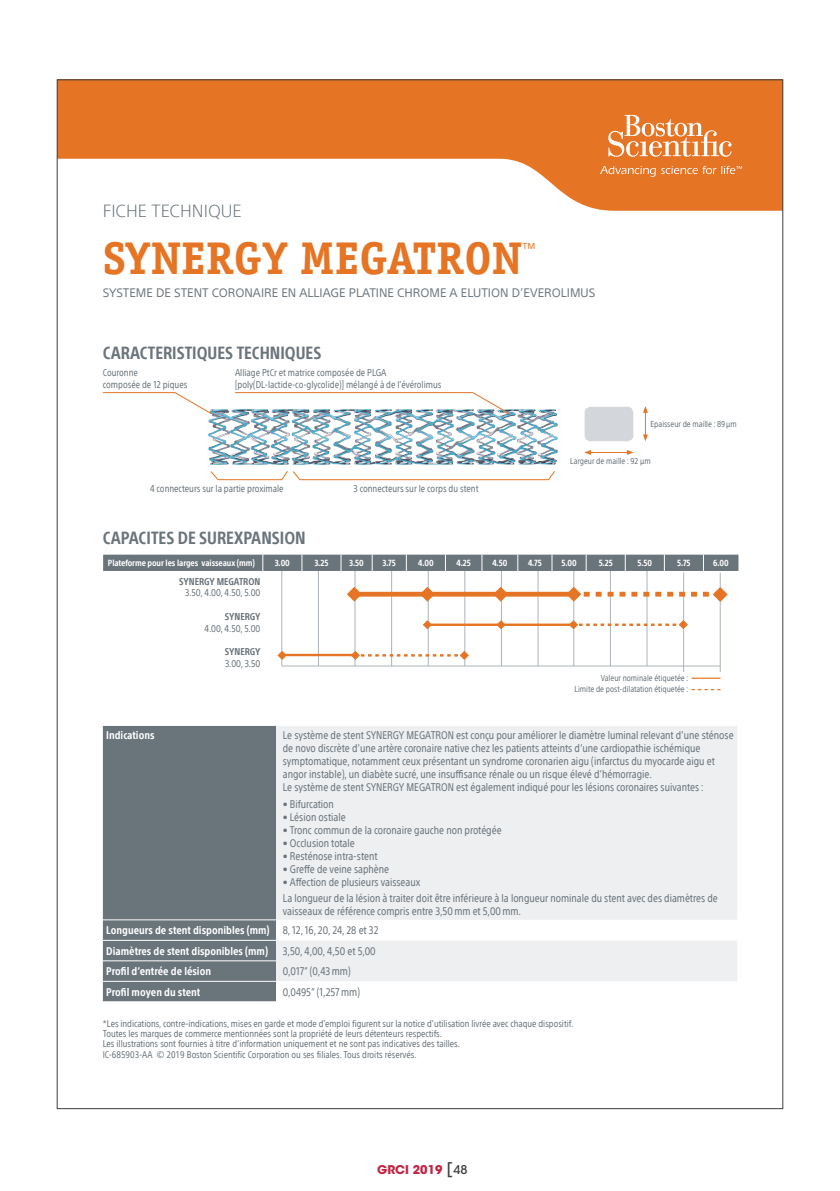
<style>
.page{position:relative;width:840px;height:1191px;background:#fff}
.page>*{position:absolute;margin:0;border:0;box-sizing:border-box;transform-origin:0 0}
.t1{font:700 46px "Officina Serif";color:#e57525}
.t2{font:700 condensed 17.2px "SST";color:#6a747b}
.t3{font:300 17.2px "SST";color:#6a747b}
.t4{font:12px "SST";color:#6a747b}
.t5{font:700 12px "ITC Avant Garde Std";color:#c32544}
.t6{font:condensed 10.8px/13px "SST";color:#6a747b}
.t7{font:700 condensed 10.8px "SST";color:#fff}
.t8{font:condensed 9.6px/11.6px "SST";color:#6a747b}
.t9{font:condensed 9.4px/10.4px "SST";color:#6a747b}
.t10{font:700 condensed 8.6px "SST";letter-spacing:-.01em;color:#fff}
.t11{font:condensed 8.4px/11.4px "SST";color:#6a747b;text-align:right}
.t12{font:8.4px "Univers";color:#e57525}
.s1{font-weight:700}
.s2{font-weight:700;color:#fff}
.s3{font-weight:500;font-size:16px;color:#3e3e3f}
.s4{font-weight:500;color:#3e3e3f}
</style>
<div class="page">
<svg style="left:59px;top:81px;width:721px;height:130px;fill:#e57525"></svg>
<svg style="left:608px;top:115px;width:123px;height:42px;background:#eb975b"></svg>
<svg style="left:599px;top:166px;width:142px;height:11px;background:#e98e4c"></svg>
<div style="left:103px;top:726px;width:173px;height:275px;background:#6a747b"></div>
<div style="left:276px;top:726px;width:460px;height:194px;background:#edeff1"></div>
<div style="left:276px;top:941px;width:460px;height:40px;background:#edeff1"></div>
<hr style="left:103px;top:919px;width:173px;height:1px;background:#fff">
<hr style="left:103px;top:940px;width:173px;height:1px;background:#fff">
<hr style="left:103px;top:960px;width:173px;height:1px;background:#fff">
<hr style="left:103px;top:981px;width:173px;height:1px;background:#fff">
<img style="left:208px;top:409px;width:349px;height:56px">
<svg style="left:102px;top:392px;width:109px;height:22px"></svg>
<svg style="left:234px;top:392px;width:275px;height:22px"></svg>
<svg style="left:210px;top:471px;width:345px;height:9px"></svg>
<div style="left:584px;top:407px;width:49px;height:34px;background:#d3d7db;border-radius:6px"></div>
<svg style="left:643px;top:406px;width:4px;height:35px"></svg>
<hr style="left:588px;top:452px;width:40px;height:1px;background:#e57525">
<svg style="left:584px;top:450px;width:6px;height:5px"></svg>
<svg style="left:626px;top:450px;width:7px;height:5px"></svg>
<hr style="left:691px;top:677px;width:29px;height:2px;background:#e57525">
<svg style="left:691px;top:689px;width:29px;height:1px"></svg>
<hr style="left:281px;top:566px;width:1px;height:100px;background:#adb4ba">
<hr style="left:318px;top:566px;width:1px;height:100px;background:#adb4ba">
<hr style="left:354px;top:566px;width:1px;height:100px;background:#adb4ba">
<hr style="left:391px;top:566px;width:1px;height:100px;background:#adb4ba">
<hr style="left:427px;top:566px;width:1px;height:100px;background:#adb4ba">
<hr style="left:464px;top:566px;width:1px;height:100px;background:#adb4ba">
<hr style="left:501px;top:566px;width:1px;height:100px;background:#adb4ba">
<hr style="left:537px;top:566px;width:1px;height:100px;background:#adb4ba">
<hr style="left:573px;top:566px;width:1px;height:100px;background:#adb4ba">
<hr style="left:609px;top:566px;width:1px;height:100px;background:#adb4ba">
<hr style="left:646px;top:566px;width:1px;height:100px;background:#adb4ba">
<hr style="left:683px;top:572px;width:1px;height:100px;background:#adb4ba">
<hr style="left:719px;top:572px;width:1px;height:100px;background:#adb4ba">
<svg style="left:347px;top:587px;width:14px;height:14px"></svg>
<svg style="left:419px;top:587px;width:15px;height:14px"></svg>
<svg style="left:493px;top:587px;width:15px;height:14px"></svg>
<svg style="left:103px;top:554px;width:635px;height:17px;background:#727c82"></svg>
<svg style="left:277px;top:651px;width:9px;height:9px"></svg>
<svg style="left:497px;top:620px;width:8px;height:9px"></svg>
<svg style="left:422px;top:620px;width:9px;height:9px"></svg>
<hr style="left:355px;top:592px;width:216px;height:4px;background:#e57525">
<svg style="left:566px;top:587px;width:161px;height:15px"></svg>
<svg style="left:570px;top:620px;width:117px;height:9px"></svg>
<hr style="left:426px;top:623px;width:145px;height:3px;background:#e57525">
<hr style="left:279px;top:654px;width:76px;height:2px;background:#e57525">
<svg style="left:350px;top:651px;width:118px;height:9px"></svg>
<hr style="left:281px;top:665px;width:438px;height:1px;background:#adb4ba">
<p class="t3" style="left:103px;top:201px;width:140px">FICHE TECHNIQUE</p>
<p class="t1" style="left:103px;top:230px;width:421px">SYNERGY MEGATRON</p>
<p class="t12" style="left:522px;top:241px;width:14px">TM</p>
<p class="t4" style="left:103px;top:285px;width:493px">SYSTEME DE STENT CORONAIRE EN ALLIAGE PLATINE CHROME A ELUTION D’EVEROLIMUS</p>
<p class="t2" style="left:103px;top:342px;width:220px">CARACTERISTIQUES TECHNIQUES</p>
<p class="t8" style="left:103px;top:367px;width:86px">Couronne<br>composée de 12 piques</p>
<p class="t8" style="left:235px;top:367px;width:208px">Alliage PtCr et matrice composée de PLGA [poly(DL-lactide-co-glycolide)] mélangé à de l’évérolimus</p>
<p class="t8" style="left:150px;top:483px;width:135px">4 connecteurs sur la partie proximale</p>
<p class="t8" style="left:353px;top:483px;width:126px">3 connecteurs sur le corps du stent</p>
<p class="t11" style="left:650px;top:418px;width:88px">Epaisseur de maille : 89μm</p>
<p class="t11" style="left:570px;top:455px;width:82px">Largeur de maille : 92 μm</p>
<p class="t2" style="left:103px;top:528px;width:204px">CAPACITES DE SUREXPANSION</p>
<p class="t10" style="left:108px;top:558px;width:148px">Plateforme pour les larges vaisseaux (mm)</p>
<p class="t10" style="left:275px;top:558px;width:16px">3.00</p>
<p class="t10" style="left:314px;top:558px;width:15px">3.25</p>
<p class="t10" style="left:349px;top:558px;width:16px">3.50</p>
<p class="t10" style="left:382px;top:558px;width:15px">3.75</p>
<p class="t10" style="left:418px;top:558px;width:17px">4.00</p>
<p class="t10" style="left:456px;top:558px;width:16px">4.25</p>
<p class="t10" style="left:492px;top:558px;width:17px">4.50</p>
<p class="t10" style="left:527px;top:558px;width:15px">4.75</p>
<p class="t10" style="left:561px;top:558px;width:17px">5.00</p>
<p class="t10" style="left:598px;top:558px;width:16px">5.25</p>
<p class="t10" style="left:637px;top:558px;width:16px">5.50</p>
<p class="t10" style="left:676px;top:558px;width:15px">5.75</p>
<p class="t10" style="left:712px;top:558px;width:17px">6.00</p>
<p class="t8" style="left:179px;top:575px;width:83px;text-align:right"><span class="s1">SYNERGY MEGATRON<br></span>3.50, 4.00, 4.50, 5.00</p>
<p class="t8" style="left:204px;top:611px;width:57px;text-align:right"><span class="s1">SYNERGY<br></span>4.00, 4.50, 5.00</p>
<p class="t8" style="left:225px;top:646px;width:37px"><span class="s1">SYNERGY<br></span>3.00, 3.50</p>
<p class="t11" style="left:574px;top:672px;width:115px">Valeur nominale étiquetée :<br>Limite de post-dilatation étiquetée :</p>
<p class="t7" style="left:106px;top:729px;width:50px">Indications</p>
<p class="t6" style="left:283px;top:728px;width:452px">Le système de stent SYNERGY MEGATRON est conçu pour améliorer le diamètre luminal relevant d‘une sténose de novo discrète d‘une artère coronaire native chez les patients atteints d‘une cardiopathie ischémique symptomatique, notamment ceux présentant un syndrome coronarien aigu (infarctus du myocarde aigu et angor instable), un diabète sucré, une insuffisance rénale ou un risque élevé d‘hémorragie.<br>Le système de stent SYNERGY MEGATRON est également indiqué pour les lésions coronaires suivantes :</p>
<p class="t6" style="left:283px;top:797px;width:53px">• Bifurcation</p>
<p class="t6" style="left:283px;top:810px;width:64px">• Lésion ostiale</p>
<p class="t6" style="left:283px;top:823px;width:220px">• Tronc commun de la coronaire gauche non protégée</p>
<p class="t6" style="left:283px;top:836px;width:73px">• Occlusion totale</p>
<p class="t6" style="left:283px;top:849px;width:96px">• Resténose intra-stent</p>
<p class="t6" style="left:283px;top:862px;width:108px">• Greffe de veine saphène</p>
<p class="t6" style="left:283px;top:873px;width:436px;line-height:16.4px">• Affection de plusieurs vaisseaux<br>La longueur de la lésion à traiter doit être inférieure à la longueur nominale du stent avec des diamètres de</p>
<p class="t6" style="left:106px;top:901px;width:416px;line-height:19.2px;text-indent:176px">vaisseaux de référence compris entre 3,50mm et 5,00mm.<br><span class="s2">Longueurs de stent disponibles (mm)</span> 8, 12, 16, 20, 24, 28 et 32</p>
<p class="t7" style="left:106px;top:944px;width:163px">Diamètres de stent disponibles (mm)</p>
<p class="t6" style="left:283px;top:944px;width:94px">3,50, 4,00, 4,50 et 5,00</p>
<p class="t7" style="left:106px;top:965px;width:106px">Profil d‘entrée de lésion</p>
<p class="t6" style="left:283px;top:964px;width:69px">0,017“ (0,43mm)</p>
<p class="t7" style="left:106px;top:985px;width:95px">Profil moyen du stent</p>
<p class="t6" style="left:283px;top:985px;width:79px">0,0495“ (1,257mm)</p>
<p class="t9" style="left:103px;top:1018px;width:472px">*Les indications, contre-indications, mises en garde et mode d’emploi figurent sur la notice d’utilisation livrée avec chaque dispositif.<br>Toutes les marques de commerce mentionnées sont la propriété de leurs détenteurs respectifs.<br>Les illustrations sont fournies à titre d‘information uniquement et ne sont pas indicatives des tailles.<br>IC-685903-AA © 2019 Boston Scientific Corporation ou ses filiales. Tous droits réservés.</p>
<p class="t5" style="left:377px;top:1162px;width:92px">GRCI 2019 <span class="s3">[</span><span class="s4">48</span></p>
</div>
